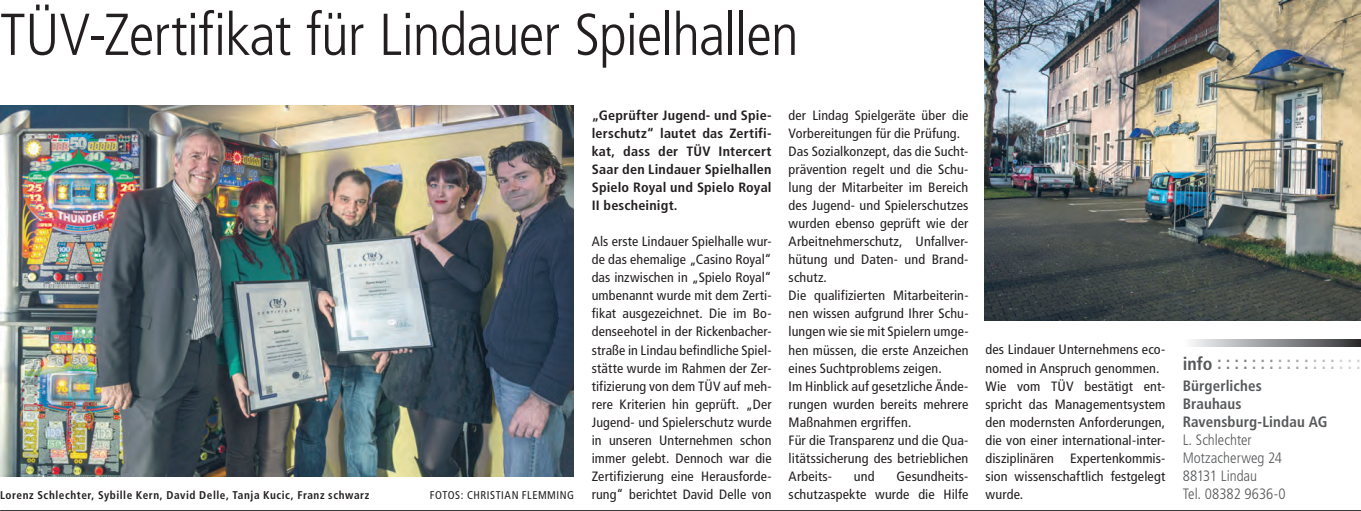
<style>
.page{position:relative;width:1361px;height:511px;background:#fff}
.page>*{position:absolute;margin:0;border:0;box-sizing:border-box;transform-origin:0 0}
.t1{font:300 condensed 58.95px "Frutiger";letter-spacing:-.015em;color:#231f20}
.t2{font:700 condensed 18px "Frutiger";color:#57585a}
.t3{font:300 condensed 15px/18px "Frutiger";color:#57585a}
.t4{font:700 condensed 15px/18px "Frutiger";letter-spacing:.01em;color:#57585a}
.t5{font:condensed 13.5px/18px "Frutiger";letter-spacing:.01em;color:#231f20;text-align:justify;scale:1.04 1}
.t6{font:condensed 13.5px/18px "Frutiger";letter-spacing:.01em;color:#231f20;text-align:right;scale:1.05 1}
.t7{font:700 condensed 13.5px/18px "Frutiger";letter-spacing:.01em;color:#231f20;text-align:justify;scale:1.05 1}
.t8{font:700 condensed 11.25px "Frutiger";letter-spacing:.05em;color:#231f20}
.t9{font:condensed 11.25px "Frutiger";letter-spacing:.045em;color:#231f20}
.s1{color:#808285}
.s2{color:#939598}
.s3{color:#a8a9ad}
.s4{color:#bcbdc0}
.s5{color:#d1d2d4}
</style>
<div class="page">
<hr style="left:0;top:509px;width:1361px;height:1px;background:#231f20">
<svg style="left:1191px;top:339px;width:170px;height:7px"></svg>
<img style="left:0;top:105px;width:574px;height:371px">
<img style="left:984px;top:0;width:376px;height:320px">
<h1 class="t1" style="left:0;top:1px;width:800px">TÜV-Zertifikat für Lindauer Spielhallen</h1>
<p class="t8" style="left:0;top:488px;width:371px">Lorenz Schlechter, Sybille Kern, David Delle, Tanja Kucic, Franz schwarz</p>
<p class="t9" style="left:430px;top:488px;width:47px">Fotos: Christia</p>
<p class="t9" style="left:512px;top:488px;width:18px">n Flemmi</p>
<p class="t9" style="left:560px;top:488px;width:14px">ng</p>
<p class="t7" style="left:592px;top:106px;width:173px">„Geprüfter Jugend- und Spie&shy;lerschutz“ lautet das Zertifi&shy;kat, dass der TÜV Intercert Saar den Lindauer Spielhallen Spielo Royal und Spielo Royal II bescheinigt.</p>
<p class="t5" style="left:592px;top:232px;width:174px">Als erste Lindauer Spielhalle wur&shy;de das ehemalige „Casino Royal“ das inzwischen in „Spielo Royal“ umbenannt wurde mit dem Zerti&shy;fikat ausgezeichnet. Die im Bo&shy;denseehotel in der Rickenbacher&shy;straße in Lindau befindliche Spiel&shy;stätte wurde im Rahmen der Zer&shy;tifizierung von dem TÜV auf meh&shy;rere Kriterien hin geprüft. „Der Jugend- und Spielerschutz wurde in unseren Unternehmen schon immer gelebt. Dennoch war die Zertifizierung eine Herausforde&shy;rung“ berichtet David Delle von</p>
<p class="t5" style="left:788px;top:106px;width:174px;text-align:left">der Lindag Spielgeräte über die<br>Vorbereitungen für die Prüfung.<br>Das Sozialkonzept, das die Sucht&shy;prävention regelt und die Schu&shy;lung der Mitarbeiter im Bereich des Jugend- und Spielerschutzes wurden ebenso geprüft wie der<br>Arbeitnehmerschutz, Unfallver&shy;hütung und Daten- und Brand&shy;schutz.<br>Die qualifizierten Mitarbeiterin&shy;nen wissen aufgrund Ihrer Schu&shy;lungen wie sie mit Spielern umge&shy;hen müssen, die erste Anzeichen eines Suchtproblems zeigen.<br>Im Hinblick auf gesetzliche Ände&shy;rungen wurden bereits mehrere<br>Maßnahmen ergriffen.<br>Für die Transparenz und die Qua&shy;litätssicherung des betrieblichen<br>Arbeits-</p>
<p class="t6" style="left:788px;top:466px;width:173px">Gesundheits-<br>schutzaspekte wurde die Hilfe</p>
<p class="t6" style="left:854px;top:466px;width:21px">und</p>
<p class="t6" style="left:985px;top:340px;width:173px;text-align:left">des Lindauer Unternehmens eco&shy;nomed in Anspruch genommen.<br>Wie vom TÜV bestätigt ent&shy;spricht das Managementsystem den modernsten Anforderungen, die von einer international-inter&shy;disziplinären Expertenkommis&shy;sion wissenschaftlich festgelegt wurde.</p>
<h2 class="t2" style="left:1182px;top:352px;width:180px">info <span class="s1">: : : :</span> <span class="s2">: : :</span> <span class="s3">: : : :</span> <span class="s4">: : :</span> <span class="s5">: : :</span></h2>
<p class="t4" style="left:1182px;top:376px;width:146px">Bürgerliches<br>Brauhaus<br>Ravensburg-Lindau AG</p>
<p class="t3" style="left:1182px;top:430px;width:105px">L. Schlechter<br>Motzacherweg 24<br>88131 Lindau<br>Tel. 08382 9636-0</p>
</div>
